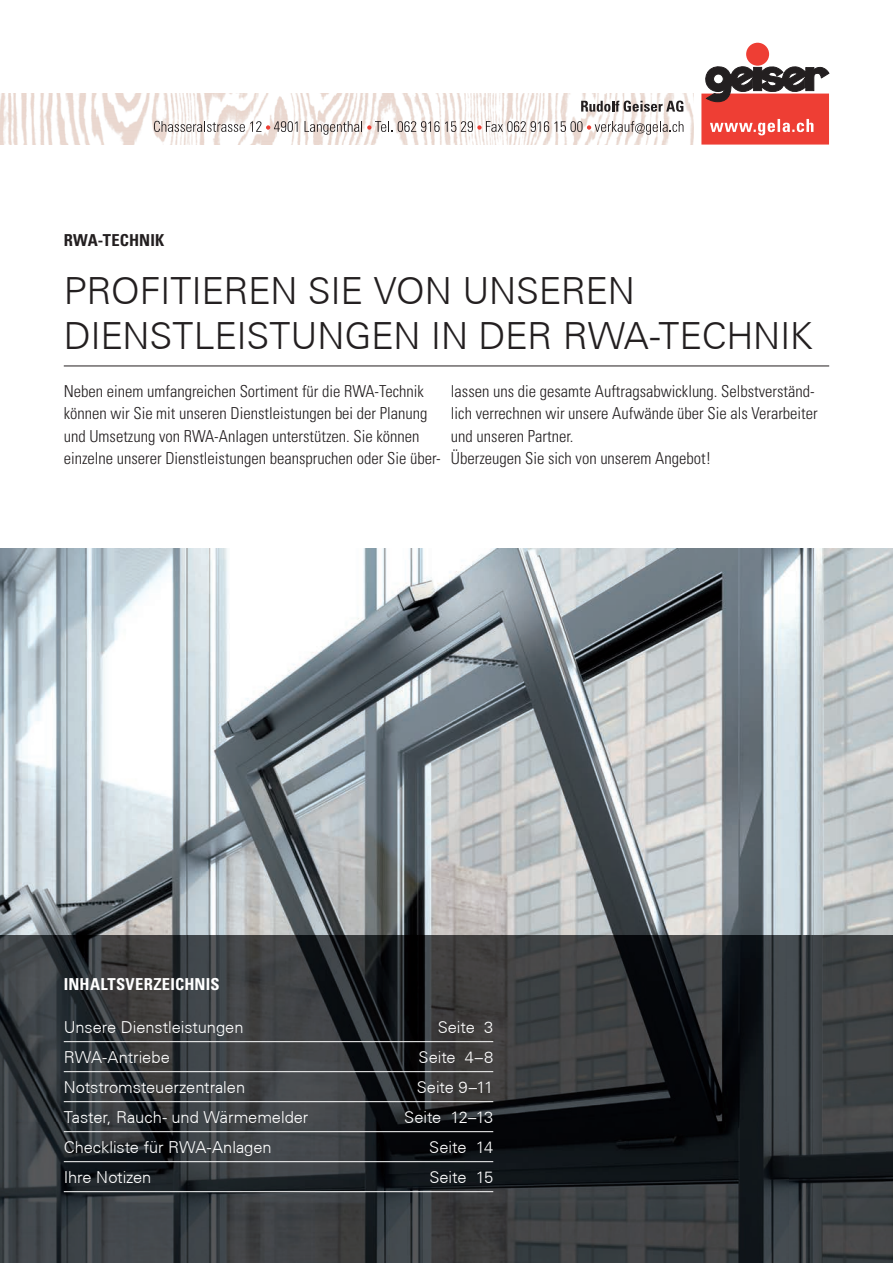
<style>
.page{position:relative;width:893px;height:1263px;background:#fff}
.page>*{position:absolute;margin:0;border:0;box-sizing:border-box;transform-origin:0 0}
.t1{font:300 37.5px/45px "Univers CE";letter-spacing:-.01em;color:#231f20}
.t2{font:300 condensed 16.5px/22.5px "Univers LT Std";color:#231f20}
.t3{font:300 16.5px "Univers CE";letter-spacing:-.005em;color:#fff}
.t4{font:700 condensed 16.5px "Univers LT Std";letter-spacing:.01em;color:#fff}
.t5{font:700 condensed 16.5px "Univers LT Std";letter-spacing:.01em;color:#231f20}
</style>
<div class="page">
<img style="left:0;top:94px;width:693px;height:51px">
<div style="left:746px;top:43px;width:23px;height:23px;background:#ee3e34;border-radius:50%"></div>
<svg style="left:701px;top:66px;width:128px;height:79px;background:#bd5752"></svg>
<svg style="left:581px;top:101px;width:102px;height:11px"></svg>
<svg style="left:154px;top:121px;width:144px;height:11px"></svg>
<svg style="left:305px;top:121px;width:244px;height:14px"></svg>
<svg style="left:555px;top:121px;width:128px;height:14px"></svg>
<hr style="left:64px;top:366px;width:765px;height:1px;background:#231f20">
<img style="left:0;top:549px;width:893px;height:714px">
<hr style="left:64px;top:1041px;width:429px;height:1px;background:#fff">
<hr style="left:64px;top:1071px;width:429px;height:1px;background:#fff">
<hr style="left:64px;top:1101px;width:429px;height:1px;background:#fff">
<hr style="left:64px;top:1131px;width:429px;height:1px;background:#fff">
<hr style="left:64px;top:1161px;width:429px;height:1px;background:#fff">
<hr style="left:64px;top:1191px;width:429px;height:1px;background:#fff">
<p class="t5" style="left:64px;top:230px;width:102px">RWA-TECHNIK</p>
<h1 class="t1" style="left:64px;top:268px;width:750px">PROFITIEREN SIE VON UNSEREN<br>DIENSTLEISTUNGEN IN DER RWA-TECHNIK</h1>
<p class="t2" style="left:64px;top:379px;width:378px">Neben einem umfangreichen Sortiment für die RWA-Technik können wir Sie mit unseren Dienstleistungen bei der Planung und Umsetzung von RWA-Anlagen unterstützen. Sie können einzelne unserer Dienstleistungen beanspruchen oder Sie über-</p>
<p class="t2" style="left:451px;top:380px;width:368px">lassen uns die gesamte Auftragsabwicklung. Selbstverständ&shy;lich verrechnen wir unsere Aufwände über Sie als Verarbeiter und unseren Partner.<br>Überzeugen Sie sich von unserem Angebot!</p>
<p class="t4" style="left:64px;top:974px;width:157px">INHALTSVERZEICHNIS</p>
<p class="t3" style="left:64px;top:1017px;width:181px">Unsere Dienstleistungen</p>
<p class="t3" style="left:438px;top:1017px;width:57px">Seite 3</p>
<p class="t3" style="left:64px;top:1047px;width:108px">RWA-Antriebe</p>
<p class="t3" style="left:418px;top:1047px;width:76px">Seite 4–8</p>
<p class="t3" style="left:64px;top:1077px;width:183px">Notstromsteuerzentralen</p>
<p class="t3" style="left:417px;top:1077px;width:78px">Seite 9–11</p>
<p class="t3" style="left:64px;top:1107px;width:246px">Taster, Rauch- und Wärmemelder</p>
<p class="t3" style="left:404px;top:1107px;width:91px">Seite 12–13</p>
<p class="t3" style="left:64px;top:1137px;width:209px">Checkliste für RWA-Anlagen</p>
<p class="t3" style="left:429px;top:1137px;width:65px">Seite 14</p>
<p class="t3" style="left:64px;top:1167px;width:89px">Ihre Notizen</p>
<p class="t3" style="left:429px;top:1167px;width:65px">Seite 15</p>
</div>
